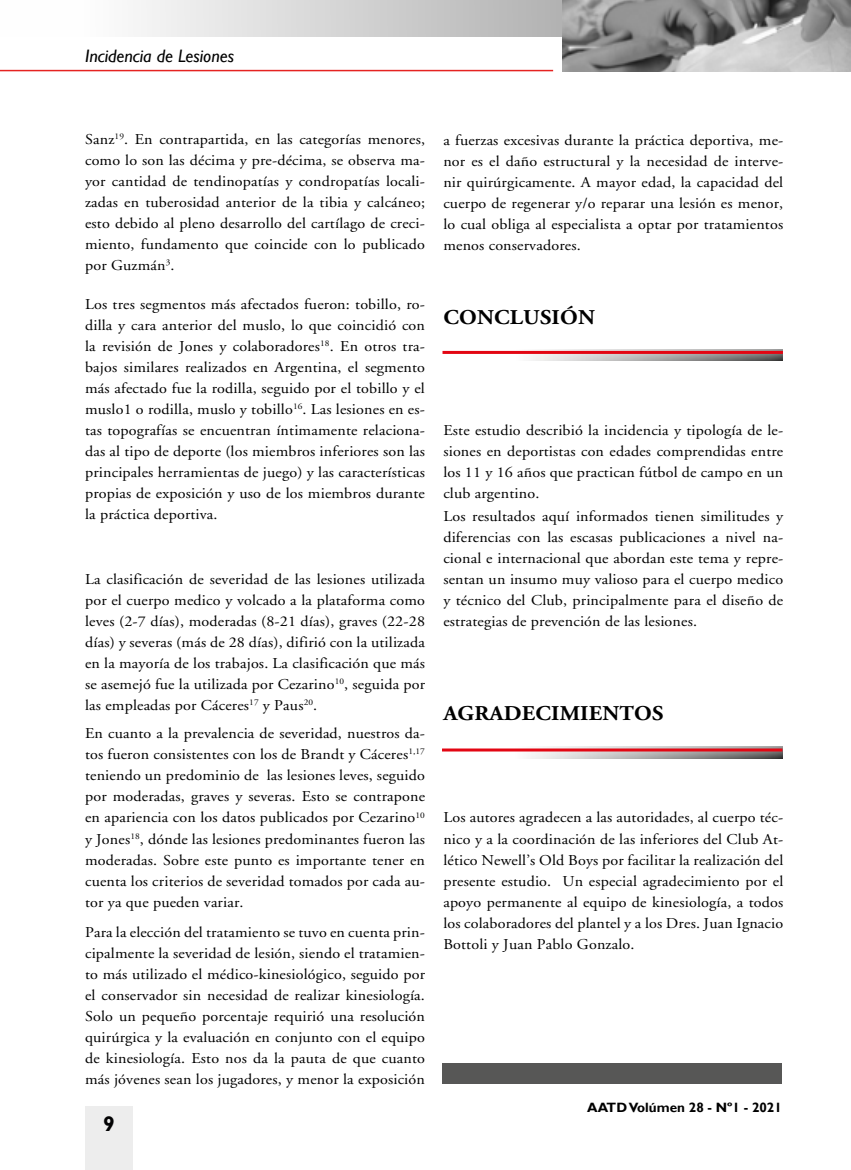
<style>
.page{position:relative;width:851px;height:1170px;background:#fff}
.page>*{position:absolute;margin:0;border:0;box-sizing:border-box;transform-origin:0 0}
.t1{font:700 21px "Adobe Garamond Pro";letter-spacing:.01em;color:#000;scale:1.07 1}
.t2{font:700 21px "Gill Sans";color:#b3b2b2}
.t3{font:italic 18px "Gill Sans";color:#000}
.t4{font:15px/21px "Adobe Garamond";letter-spacing:.01em;color:#000;text-align:justify;scale:1.07 1}
.t5{font:700 13.5px "Gill Sans";color:#000}
.s1{color:#020203}
</style>
<div class="page">
<div style="left:85px;top:1106px;width:48px;height:63px;background:#ededed"></div>
<div style="left:0;top:0;width:568px;height:36px;background:linear-gradient(to right,#fff,#b3b3b3)"></div>
<img style="left:562px;top:0;width:288px;height:71px">
<svg style="left:443px;top:349px;width:339px;height:11px"></svg>
<hr style="left:442px;top:351px;width:340px;height:3px;background:#e30613">
<div style="left:442px;top:1063px;width:340px;height:20px;background:#575756"></div>
<svg style="left:442px;top:746px;width:340px;height:12px"></svg>
<hr style="left:442px;top:748px;width:340px;height:3px;background:#e30613">
<hr style="left:0;top:70px;width:553px;height:1px;background:#e52321">
<p class="t3" style="left:85px;top:45px;width:150px">Incidencia de Lesiones</p>
<p class="t4" style="left:85px;top:129px;width:319px">Sanz<sup>19</sup>. En contrapartida, en las categorías menores, como lo son las décima y pre-décima, se observa ma&shy;yor cantidad de tendinopatías y condropatías locali&shy;zadas en tuberosidad anterior de la tibia y calcáneo; esto debido al pleno desarrollo del cartílago de creci&shy;miento, fundamento que coincide con lo publicado por Guzmán<sup>3</sup>.</p>
<p class="t4" style="left:85px;top:294px;width:319px">Los tres segmentos más afectados fueron: tobillo, ro&shy;dilla y cara anterior del muslo, lo que coincidió con la revisión de Jones y colaboradores<sup>18</sup>. En otros tra&shy;bajos similares realizados en Argentina, el segmento más afectado fue la rodilla, seguido por el tobillo y el muslo1 o rodilla, muslo y tobillo<sup>16</sup>. Las lesiones en es&shy;tas topografías se encuentran íntimamente relaciona&shy;das al tipo de deporte (los miembros inferiores son las principales herramientas de juego) y las características propias de exposición y uso de los miembros durante la práctica deportiva.</p>
<p class="t4" style="left:85px;top:569px;width:319px">La clasificación de severidad de las lesiones utilizada por el cuerpo medico y volcado a la plataforma como leves (2-7 días), moderadas (8-21 días), graves (22-28 días) y severas (más de 28 días), difirió con la utilizada en la mayoría de los trabajos. La clasificación que más se asemejó fue la utilizada por Cezarino<sup>10</sup>, seguida por las empleadas por Cáceres<sup>17</sup> y Paus<sup>20</sup>.</p>
<p class="t4" style="left:85px;top:723px;width:319px">En cuanto a la prevalencia de severidad, nuestros da&shy;tos fueron consistentes con los de Brandt y Cáceres<sup>1,17 </sup>teniendo un predominio de las lesiones leves, seguido por moderadas, graves y severas. Esto se contrapone en apariencia con los datos publicados por Cezarino<sup>10 </sup>y Jones<sup>18</sup>, dónde las lesiones predominantes fueron las moderadas. Sobre este punto es importante tener en cuenta los criterios de severidad tomados por cada au&shy;tor ya que pueden variar.</p>
<p class="t4" style="left:85px;top:921px;width:319px">Para la elección del tratamiento se tuvo en cuenta prin&shy;cipalmente la severidad de lesión, siendo el tratamien&shy;to más utilizado el médico-kinesiológico, seguido por el conservador sin necesidad de realizar kinesiología.<br>Solo un pequeño porcentaje requirió una resolución quirúrgica y la evaluación en conjunto con el equipo de kinesiología. Esto nos da la pauta de que cuanto más jóvenes sean los jugadores, y menor la exposición</p>
<h1 class="t2" style="left:93px;top:1110px;width:23px">9<span class="s1">9</span></h1>
<p class="t4" style="left:443px;top:130px;width:319px">a fuerzas excesivas durante la práctica deportiva, me&shy;nor es el daño estructural y la necesidad de interve&shy;nir quirúrgicamente. A mayor edad, la capacidad del cuerpo de regenerar y/o reparar una lesión es menor, lo cual obliga al especialista a optar por tratamientos menos conservadores.</p>
<h1 class="t1" style="left:443px;top:305px;width:143px">CONCLUSIÓN</h1>
<p class="t4" style="left:443px;top:420px;width:319px">Este estudio describió la incidencia y tipología de le&shy;siones en deportistas con edades comprendidas entre los 11 y 16 años que practican fútbol de campo en un club argentino.</p>
<p class="t4" style="left:443px;top:506px;width:319px">Los resultados aquí informados tienen similitudes y diferencias con las escasas publicaciones a nivel na&shy;cional e internacional que abordan este tema y repre&shy;sentan un insumo muy valioso para el cuerpo medico y técnico del Club, principalmente para el diseño de estrategias de prevención de las lesiones.</p>
<h1 class="t1" style="left:443px;top:701px;width:207px">AGRADECIMIENTOS</h1>
<p class="t4" style="left:443px;top:807px;width:319px">Los autores agradecen a las autoridades, al cuerpo téc&shy;nico y a la coordinación de las inferiores del Club At&shy;lético Newell’s Old Boys por facilitar la realización del presente estudio. Un especial agradecimiento por el apoyo permanente al equipo de kinesiología, a todos los colaboradores del plantel y a los Dres. Juan Ignacio Bottoli y Juan Pablo Gonzalo.</p>
<p class="t5" style="left:587px;top:1099px;width:196px">AATD Volúmen 28 - Nº1 - 2021</p>
</div>
